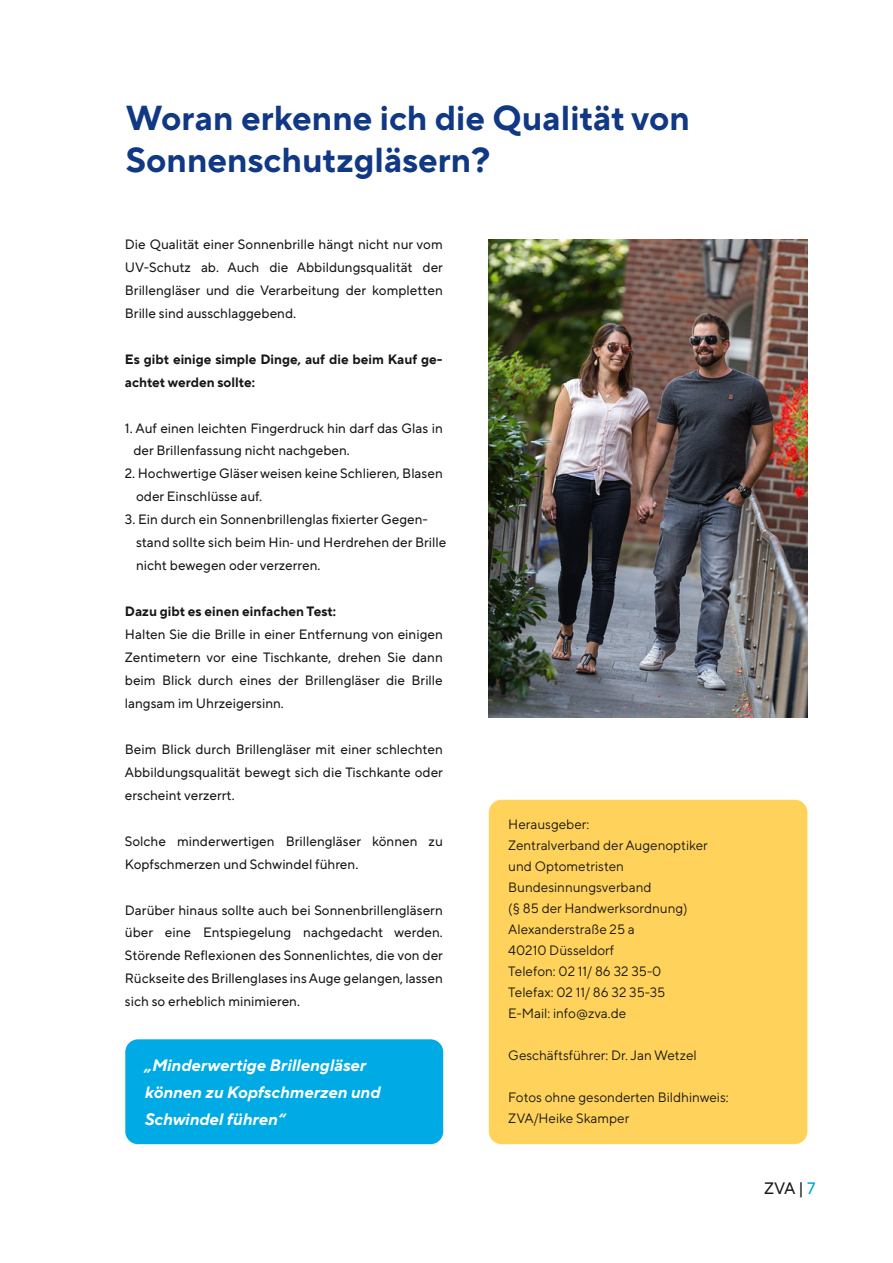
<style>
.page{position:relative;width:893px;height:1263px;background:#fff}
.page>*{position:absolute;margin:0;border:0;box-sizing:border-box;transform-origin:0 0}
.t1{font:700 34.5px/42px "TT Norms Pro";color:#113885}
.t2{font:italic 700 16.5px/27px "TT Norms Pro";color:#fff}
.t3{font:16.5px "TT Norms Pro";color:#181716}
.t4{font:13.5px/23px "TT Norms Pro";color:#181716;text-align:justify}
.t5{font:13.5px/21px "TT Norms Pro";color:#181716}
.t6{font:700 13.5px/23px "TT Norms Pro";color:#181716}
.s1{font-family:"Myriad Pro"}
.s2{color:#009ee3}
</style>
<div class="page">
<div style="left:489px;top:800px;width:318px;height:344px;background:#ffd35b;border-radius:13px"></div>
<div style="left:125px;top:1039px;width:318px;height:105px;background:#00aae5;border-radius:13px"></div>
<img style="left:489px;top:239px;width:319px;height:479px">
<h1 class="t1" style="left:126px;top:94px;width:566px">Woran erkenne ich die Qualität von<br>Sonnenschutzgläsern?</h1>
<p class="t4" style="left:125px;top:232px;width:320px">Die Qualität einer Sonnenbrille hängt nicht nur vom UV-Schutz ab. Auch die Abbildungsqualität der Brillengläser und die Verarbeitung der kompletten Brille sind ausschlaggebend.</p>
<p class="t6" style="left:125px;top:346px;width:319px">Es gibt einige simple Dinge, auf die beim Kauf ge&shy;achtet werden sollte:</p>
<p class="t4" style="left:133px;top:415px;width:311px;text-indent:-8px">1. Auf einen leichten Fingerdruck hin darf das Glas in der Brillenfassung nicht nachgeben.</p>
<p class="t4" style="left:136px;top:461px;width:308px;text-indent:-11px">2. Hochwertige Gläser weisen keine Schlieren, Blasen oder Einschlüsse auf.</p>
<p class="t4" style="left:136px;top:507px;width:312px;text-align:left;text-indent:-11px">3. Ein durch ein Sonnenbrillenglas fixierter Gegen&shy;stand sollte sich beim Hin<span class="s1">‐</span> und Herdrehen der Brille nicht bewegen oder verzerren.</p>
<p class="t6" style="left:125px;top:599px;width:213px">Dazu gibt es einen einfachen Test:</p>
<p class="t4" style="left:125px;top:622px;width:319px">Halten Sie die Brille in einer Entfernung von einigen Zentimetern vor eine Tischkante, drehen Sie dann beim Blick durch eines der Brillengläser die Brille langsam im Uhrzeigersinn.</p>
<p class="t4" style="left:125px;top:737px;width:320px">Beim Blick durch Brillengläser mit einer schlechten Abbildungsqualität bewegt sich die Tischkante oder erscheint verzerrt.</p>
<p class="t4" style="left:125px;top:828px;width:319px">Solche minderwertigen Brillengläser können zu<br>Kopfschmerzen und Schwindel führen.</p>
<p class="t4" style="left:125px;top:897px;width:320px">Darüber hinaus sollte auch bei Sonnenbrillengläsern über eine Entspiegelung nachgedacht werden.<br>Störende Reflexionen des Sonnenlichtes, die von der Rückseite des Brillenglases ins Auge gelangen, lassen sich so erheblich minimieren.</p>
<p class="t2" style="left:144px;top:1050px;width:237px">„Minderwertige Brillengläser können zu Kopfschmerzen und<br>Schwindel führen“</p>
<p class="t5" style="left:508px;top:813px;width:201px">Herausgeber:<br>Zentralverband der Augenoptiker und Optometristen<br>Bundesinnungsverband<br>(§ 85 der Handwerksordnung)<br>Alexanderstraße 25 a<br>40210 Düsseldorf<br>Telefon: 02 11/ 86 32 35-0<br>Telefax: 02 11/ 86 32 35-35<br>E-Mail: info@zva.de</p>
<p class="t5" style="left:508px;top:1044px;width:190px">Geschäftsführer: Dr. Jan Wetzel</p>
<p class="t5" style="left:508px;top:1086px;width:222px">Fotos ohne gesonderten Bildhinweis:<br>ZVA/Heike Skamper</p>
<p class="t3" style="left:764px;top:1177px;width:53px">ZVA | <span class="s2">7</span></p>
</div>
